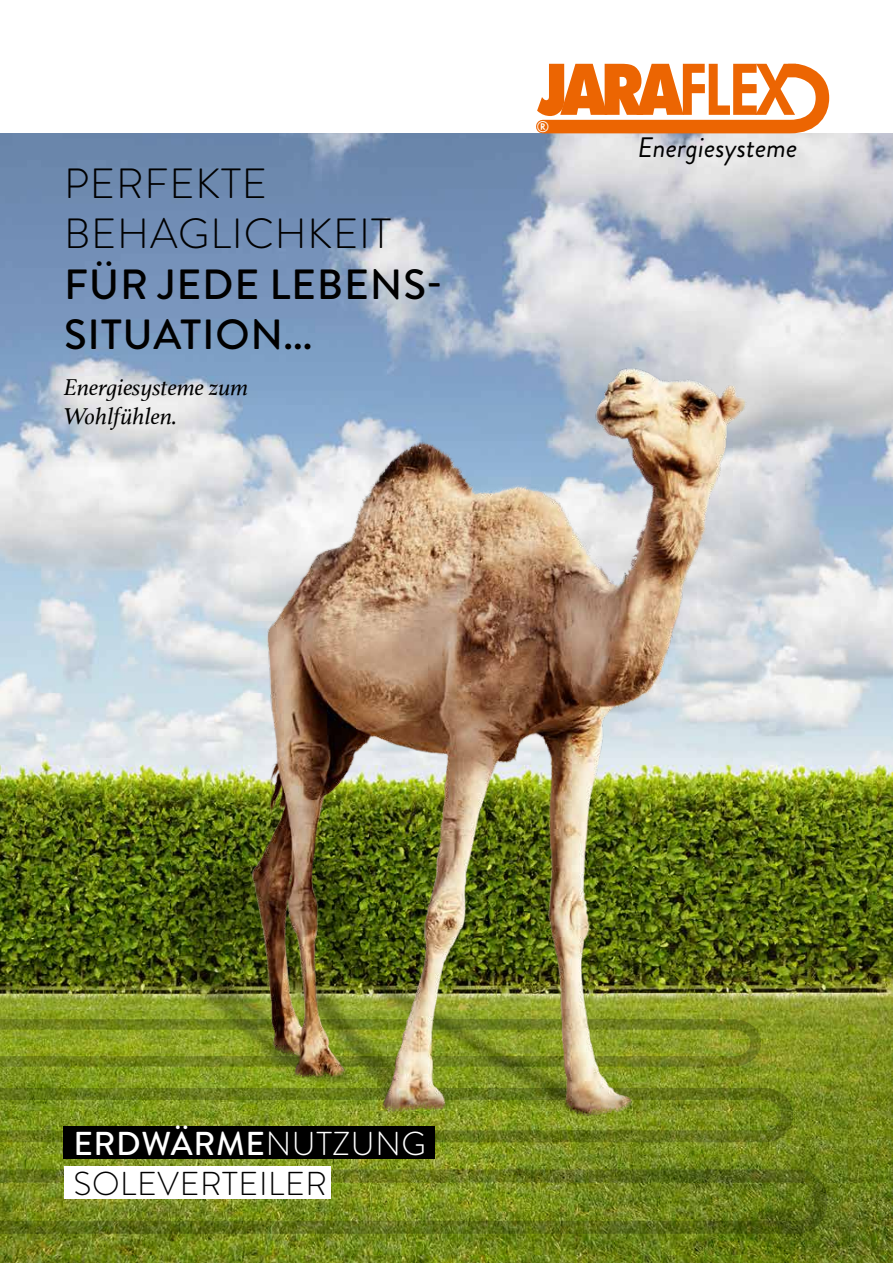
<style>
.page{position:relative;width:893px;height:1263px;background:#fff}
.page>*{position:absolute;margin:0;border:0;box-sizing:border-box;transform-origin:0 0}
.t1{font:500 42.15px/50.7px "Brandon Grotesque";letter-spacing:.02em;color:#000}
.t2{font:300 42.15px/50.7px "Brandon Grotesque";letter-spacing:.02em;color:#000}
.t3{font:300 33.15px/39.8px "Brandon Grotesque";letter-spacing:.02em;color:#000}
.t4{font:italic 28.05px "Brandon Grotesque";color:#000}
.t5{font:italic 24px/28.8px "Athelas";color:#000}
.t6{font:500 14.25px "Futura";color:#fff}
.s1{font-weight:500;color:#fff}
.s2{color:#fff}
</style>
<div class="page">
<img style="left:0;top:133px;width:893px;height:1130px">
<svg style="left:0;top:1169px;width:64px;height:13px"></svg>
<svg style="left:0;top:1221px;width:142px;height:13px;background:#5c6c16"></svg>
<svg style="left:785px;top:1163px;width:44px;height:72px;background:#5c6e17"></svg>
<svg style="left:0;top:1088px;width:87px;height:12px"></svg>
<svg style="left:0;top:1130px;width:64px;height:12px"></svg>
<svg style="left:0;top:1019px;width:87px;height:11px"></svg>
<svg style="left:0;top:1056px;width:87px;height:10px"></svg>
<svg style="left:529px;top:63px;width:307px;height:77px"></svg>
<img style="left:87px;top:835px;width:55px;height:291px">
<img style="left:142px;top:341px;width:662px;height:893px">
<div style="left:64px;top:1166px;width:266px;height:33px;background:#fff"></div>
<div style="left:64px;top:1126px;width:371px;height:33px;background:#000"></div>
<h1 class="t2" style="left:64px;top:158px;width:328px">PERFEKTE<br>BEHAGLICHKEIT</h1>
<h1 class="t1" style="left:64px;top:260px;width:380px">FÜR JEDE LEBENS-<br>SITUATION...</h1>
<p class="t5" style="left:64px;top:373px;width:186px">Energiesysteme zum<br>Wohlfühlen.</p>
<p class="t6" style="left:537px;top:117px;width:14px">®</p>
<p class="t4" style="left:638px;top:128px;width:161px">Energiesysteme</p>
<h2 class="t3" style="left:73px;top:1124px;width:354px"><span class="s1">ERDWÄRME</span><span class="s2">NUTZUNG<br></span>SOLEVERTEILER</h2>
</div>
